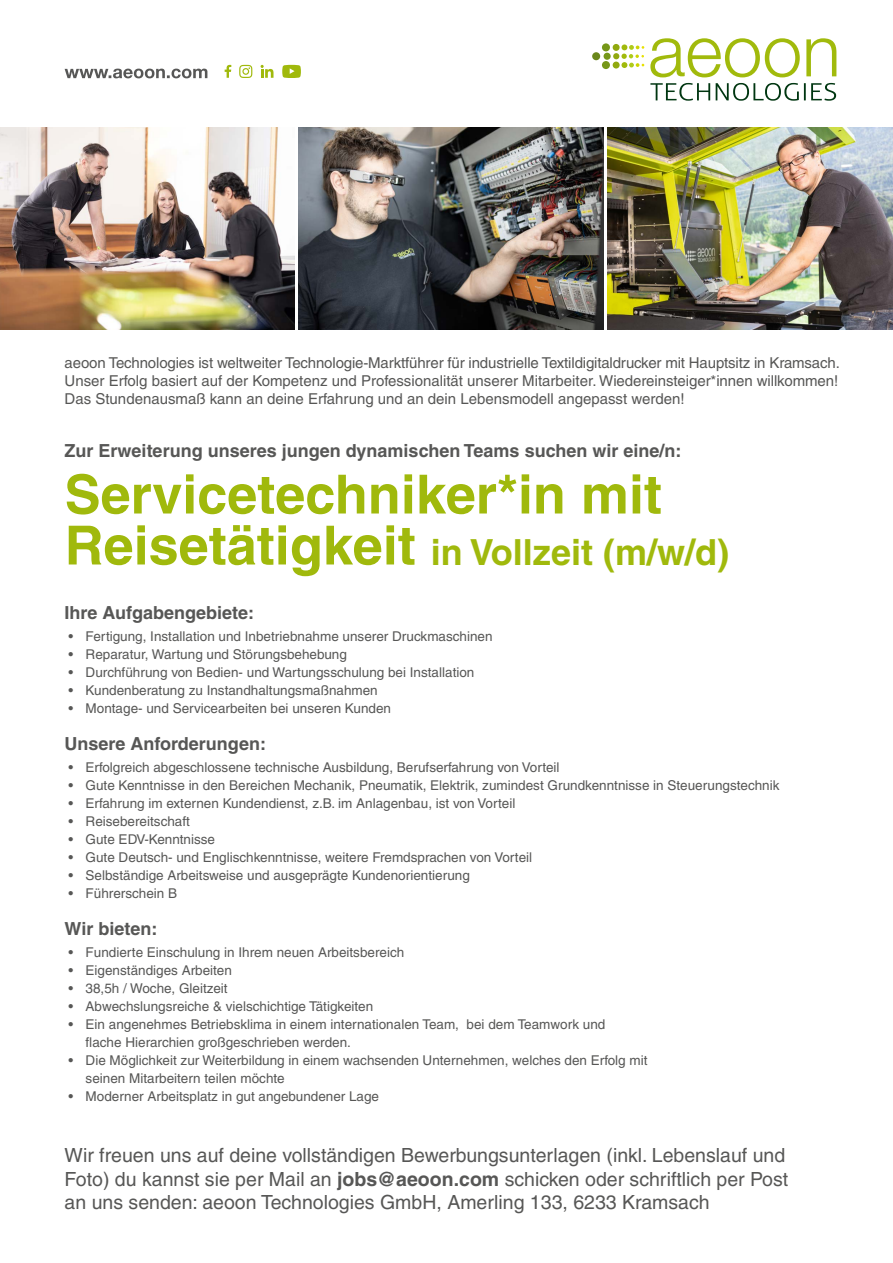
<style>
.page{position:relative;width:893px;height:1263px;background:#fff}
.page>*{position:absolute;margin:0;border:0;box-sizing:border-box;transform-origin:0 0}
.t1{font:700 54px "Helvetica LT Pro";color:#a0b90c}
.t2{font:700 36px "Helvetica LT Pro";color:#a0b90c}
.t3{font:19.5px/23.4px "Helvetica LT Pro";color:#575756}
.t4{font:700 18px "Helvetica LT Pro";color:#575756}
.t5{font:15px/18px "Helvetica LT Pro";color:#575756;text-align:justify}
.t6{font:13.5px/18px "Helvetica LT Pro";color:#575756}
.s1{font-size:54px}
.s2{font-weight:700}
</style>
<div class="page">
<img style="left:607px;top:128px;width:286px;height:202px">
<img style="left:298px;top:128px;width:306px;height:202px">
<img style="left:0;top:128px;width:294px;height:202px">
<div style="left:602px;top:43px;width:8px;height:8px;background:#769718;border-radius:50%"></div>
<div style="left:592px;top:52px;width:8px;height:8px;background:#6a871b;border-radius:50%"></div>
<div style="left:604px;top:53px;width:7px;height:7px;background:#769718;border-radius:50%"></div>
<div style="left:602px;top:61px;width:8px;height:8px;background:#769718;border-radius:50%"></div>
<svg style="left:613px;top:44px;width:31px;height:24px"></svg>
<svg style="left:650px;top:38px;width:150px;height:39px"></svg>
<svg style="left:806px;top:38px;width:30px;height:38px"></svg>
<svg style="left:650px;top:83px;width:60px;height:18px"></svg>
<svg style="left:716px;top:83px;width:120px;height:18px"></svg>
<svg style="left:282px;top:65px;width:19px;height:13px"></svg>
<svg style="left:239px;top:65px;width:13px;height:13px"></svg>
<svg style="left:225px;top:65px;width:6px;height:13px"></svg>
<svg style="left:261px;top:65px;width:12px;height:13px"></svg>
<svg style="left:65px;top:69px;width:142px;height:9px"></svg>
<p class="t5" style="left:65px;top:354px;width:777px">aeoon Technologies ist weltweiter Technologie-Marktführer für industrielle Textildigitaldrucker mit Hauptsitz in Kramsach.<br>Unser Erfolg basiert auf der Kompetenz und Professionalität unserer Mitarbeiter. Wiedereinsteiger*innen willkommen!<br>Das Stundenausmaß kann an deine Erfahrung und an dein Lebensmodell angepasst werden!</p>
<h3 class="t4" style="left:65px;top:440px;width:618px">Zur Erweiterung unseres jungen dynamischen Teams suchen wir eine/n:</h3>
<h1 class="t1" style="left:65px;top:461px;width:599px">Servicetechniker*in mit</h1>
<h2 class="t2" style="left:65px;top:530px;width:666px"><span class="s1">Reisetätigkeit</span> in Vollzeit (m/w/d)</h2>
<h3 class="t4" style="left:65px;top:601px;width:191px">Ihre Aufgabengebiete:</h3>
<p class="t6" style="left:69px;top:627px;width:425px">• Fertigung, Installation und Inbetriebnahme unserer Druckmaschinen</p>
<p class="t6" style="left:69px;top:645px;width:280px">• Reparatur, Wartung und Störungsbehebung</p>
<p class="t6" style="left:69px;top:663px;width:407px">• Durchführung von Bedien- und Wartungsschulung bei Installation</p>
<p class="t6" style="left:69px;top:681px;width:311px">• Kundenberatung zu Instandhaltungsmaßnahmen</p>
<p class="t6" style="left:69px;top:699px;width:324px">• Montage- und Servicearbeiten bei unseren Kunden</p>
<h3 class="t4" style="left:65px;top:732px;width:203px">Unsere Anforderungen:</h3>
<p class="t6" style="left:69px;top:758px;width:492px">• Erfolgreich abgeschlossene technische Ausbildung, Berufserfahrung von Vorteil</p>
<p class="t6" style="left:69px;top:776px;width:712px">• Gute Kenntnisse in den Bereichen Mechanik, Pneumatik, Elektrik, zumindest Grundkenntnisse in Steuerungstechnik</p>
<p class="t6" style="left:69px;top:794px;width:448px">• Erfahrung im externen Kundendienst, z.B. im Anlagenbau, ist von Vorteil</p>
<p class="t6" style="left:69px;top:812px;width:123px">• Reisebereitschaft</p>
<p class="t6" style="left:69px;top:830px;width:148px">• Gute EDV-Kenntnisse</p>
<p class="t6" style="left:69px;top:848px;width:465px">• Gute Deutsch- und Englischkenntnisse, weitere Fremdsprachen von Vorteil</p>
<p class="t6" style="left:69px;top:866px;width:403px">• Selbständige Arbeitsweise und ausgeprägte Kundenorientierung</p>
<p class="t6" style="left:69px;top:884px;width:110px">• Führerschein B</p>
<h3 class="t4" style="left:65px;top:918px;width:95px">Wir bieten:</h3>
<p class="t6" style="left:69px;top:943px;width:337px">• Fundierte Einschulung in Ihrem neuen Arbeitsbereich</p>
<p class="t6" style="left:69px;top:961px;width:165px">• Eigenständiges Arbeiten</p>
<p class="t6" style="left:69px;top:979px;width:160px">• 38,5h / Woche, Gleitzeit</p>
<p class="t6" style="left:69px;top:997px;width:306px">• Abwechslungsreiche &amp; vielschichtige Tätigkeiten</p>
<p class="t6" style="left:86px;top:1015px;width:521px;text-indent:-17px">• Ein angenehmes Betriebsklima in einem internationalen Team, bei dem Teamwork und flache Hierarchien großgeschrieben werden.</p>
<p class="t6" style="left:86px;top:1051px;width:563px;text-indent:-17px">• Die Möglichkeit zur Weiterbildung in einem wachsenden Unternehmen, welches den Erfolg mit seinen Mitarbeitern teilen möchte</p>
<p class="t6" style="left:69px;top:1087px;width:312px">• Moderner Arbeitsplatz in gut angebundener Lage</p>
<h3 class="t3" style="left:65px;top:1143px;width:725px">Wir freuen uns auf deine vollständigen Bewerbungsunterlagen (inkl. Lebenslauf und<br>Foto) du kannst sie per Mail an <span class="s2">jobs@aeoon.com</span> schicken oder schriftlich per Post an uns senden: aeoon Technologies GmbH, Amerling 133, 6233 Kramsach</h3>
</div>
